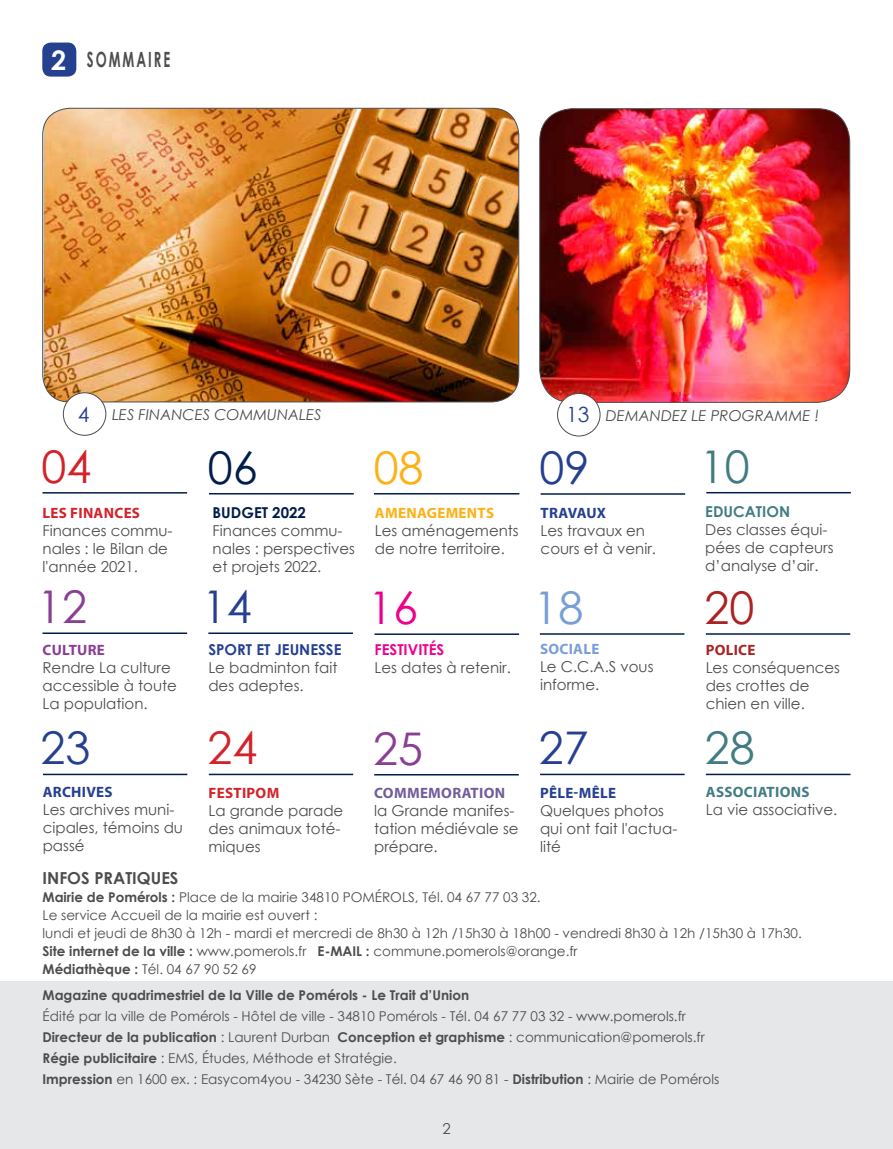
<style>
.page{position:relative;width:893px;height:1149px;background:#fff}
.page>*{position:absolute;margin:0;border:0;box-sizing:border-box;transform-origin:0 0}
.t1{font:45px "Century Gothic";color:#25408f}
.t2{font:45px "Century Gothic";color:#d2232a}
.t3{font:45px "Century Gothic";color:#427c83}
.t4{font:45px "Century Gothic";color:#8a3e94}
.t5{font:45px "Century Gothic";color:#ec008c}
.t6{font:45px "Century Gothic";color:#001d4b}
.t7{font:45px "Century Gothic";color:#789fd4}
.t8{font:45px "Century Gothic";color:#fcb116}
.t9{font:45px "Century Gothic";color:#ac2223}
.t10{font:700 21px "Century Gothic";letter-spacing:.15em;color:#4d4d4f;scale:.63 1}
.t11{font:21px "Century Gothic";color:#25408f}
.t12{font:700 16.5px "Century Gothic";color:#4d4d4f}
.t13{font:15px/18px "Century Gothic";color:#4d4d4f}
.t14{font:italic 15px "Century Gothic";color:#4d4d4f}
.t15{font:700 15px "Myriad Pro";letter-spacing:.02em;color:#d2232a}
.t16{font:700 15px "Myriad Pro";letter-spacing:.02em;color:#25408f}
.t17{font:700 15px "Century Gothic";color:#25408f}
.t18{font:700 15px "Myriad Pro";letter-spacing:.02em;color:#705e9c}
.t19{font:700 15px "Myriad Pro";letter-spacing:.02em;color:#fcb116}
.t20{font:700 15px "Myriad Pro";letter-spacing:.02em;color:#427c83}
.t21{font:700 15px "Century Gothic";color:#ec008c}
.t22{font:700 15px "Century Gothic";color:#001d4b}
.t23{font:700 15px "Century Gothic";color:#427c83}
.t24{font:700 15px "Myriad Pro";letter-spacing:.02em;color:#8a3e94}
.t25{font:700 15px "Myriad Pro";letter-spacing:.02em;color:#789fd4}
.t26{font:700 15px "Myriad Pro";color:#25408f}
.t27{font:700 15px "Myriad Pro";letter-spacing:.02em;color:#ac2223}
.t28{font:13.5px/21px "Century Gothic";color:#4d4d4f}
.t29{font:700 13.5px "Century Gothic";color:#4d4d4f}
.s1{font-size:27px;color:#fff}
.s2{font-weight:700}
</style>
<div class="page">
<img style="left:540px;top:109px;width:310px;height:293px">
<div style="left:539px;top:108px;width:311px;height:294px;border:1px solid #4d4d4f;border-radius:33px"></div>
<img style="left:44px;top:108px;width:475px;height:294px">
<div style="left:0;top:980px;width:893px;height:168px;background:#e6e7e8"></div>
<hr style="left:43px;top:492px;width:144px;height:1px;background:#001d4b">
<hr style="left:706px;top:492px;width:145px;height:1px;background:#001d4b">
<hr style="left:374px;top:773px;width:145px;height:2px;background:#001d4b">
<hr style="left:43px;top:632px;width:144px;height:1px;background:#001d4b">
<hr style="left:208px;top:632px;width:145px;height:1px;background:#001d4b">
<hr style="left:375px;top:633px;width:144px;height:1px;background:#001d4b">
<hr style="left:209px;top:493px;width:145px;height:1px;background:#001d4b">
<hr style="left:540px;top:633px;width:144px;height:1px;background:#001d4b">
<hr style="left:209px;top:773px;width:144px;height:2px;background:#001d4b">
<hr style="left:43px;top:773px;width:144px;height:2px;background:#001d4b">
<hr style="left:374px;top:493px;width:145px;height:1px;background:#001d4b">
<hr style="left:706px;top:633px;width:144px;height:1px;background:#001d4b">
<hr style="left:540px;top:773px;width:145px;height:2px;background:#001d4b">
<hr style="left:541px;top:493px;width:144px;height:1px;background:#001d4b">
<hr style="left:706px;top:773px;width:144px;height:2px;background:#001d4b">
<div style="left:63px;top:392px;width:43px;height:43px;background:#fff;border-radius:50%"></div>
<div style="left:63px;top:392px;width:43px;height:43px;border:1px solid #4d4d4f;border-radius:50%"></div>
<div style="left:558px;top:393px;width:42px;height:43px;background:#fff;border-radius:50%"></div>
<div style="left:557px;top:393px;width:43px;height:43px;border:1px solid #4d4d4f;border-radius:50%"></div>
<div style="left:42px;top:43px;width:34px;height:34px;background:#25408f;border-radius:9px"></div>
<h2 class="t10" style="left:51px;top:44px;width:190px"><span class="s1">2</span> somm aire</h2>
<h2 class="t11" style="left:78px;top:399px;width:13px">4</h2>
<h2 class="t11" style="left:566px;top:400px;width:25px">13</h2>
<p class="t14" style="left:112px;top:404px;width:211px">LES FINANCES COMMUNALES</p>
<p class="t14" style="left:606px;top:405px;width:23px">DEMAN</p>
<p class="t14" style="left:661px;top:405px;width:116px">DEZ LE PROGRAMME</p>
<p class="t14" style="left:815px;top:405px;width:6px">!</p>
<h1 class="t2" style="left:41px;top:435px;width:51px">04</h1>
<h1 class="t3" style="left:700px;top:435px;width:51px">10</h1>
<h1 class="t8" style="left:374px;top:436px;width:51px">08</h1>
<h1 class="t6" style="left:208px;top:436px;width:51px">06</h1>
<h1 class="t1" style="left:540px;top:436px;width:51px">09</h1>
<p class="t15" style="left:43px;top:503px;width:99px">LES FINANCES</p>
<p class="t13" style="left:43px;top:521px;width:132px">Finances commu&shy;nales : le Bilan de l'année 2021.</p>
<p class="t22" style="left:213px;top:501px;width:95px">Budget 2022</p>
<p class="t13" style="left:213px;top:521px;width:144px">Finances commu&shy;nales : perspectives et projets 2022.</p>
<p class="t19" style="left:375px;top:502px;width:121px">AMENAGEMENTS</p>
<p class="t13" style="left:375px;top:521px;width:145px">Les aménagements de notre territoire.</p>
<h1 class="t4" style="left:37px;top:575px;width:51px">12</h1>
<h1 class="t1" style="left:202px;top:575px;width:51px">14</h1>
<h1 class="t5" style="left:368px;top:576px;width:51px">16</h1>
<p class="t24" style="left:43px;top:640px;width:64px">CULTURE</p>
<p class="t13" style="left:43px;top:658px;width:136px">Rendre La culture accessible à toute<br>La population.</p>
<p class="t17" style="left:208px;top:637px;width:135px">Sport et jeunesse</p>
<p class="t13" style="left:208px;top:657px;width:131px">Le badminton fait des adeptes.</p>
<h1 class="t1" style="left:41px;top:716px;width:51px">23</h1>
<h1 class="t2" style="left:208px;top:716px;width:51px">24</h1>
<p class="t16" style="left:43px;top:782px;width:71px">ARCHIVES</p>
<p class="t13" style="left:43px;top:800px;width:142px">Les archives muni&shy;cipales, témoins du passé</p>
<p class="t15" style="left:209px;top:783px;width:72px">FESTIPOM</p>
<p class="t13" style="left:209px;top:801px;width:136px">La grande parade des animaux toté&shy;miques</p>
<p class="t21" style="left:374px;top:637px;width:71px">festivités</p>
<p class="t13" style="left:374px;top:657px;width:138px">Les dates à retenir.</p>
<h1 class="t4" style="left:373px;top:717px;width:51px">25</h1>
<p class="t18" style="left:374px;top:782px;width:132px">COMMEMORATION</p>
<p class="t13" style="left:374px;top:800px;width:146px">la Grande manifes&shy;tation médiévale se prépare.</p>
<p class="t26" style="left:541px;top:503px;width:67px">TRAVAUX</p>
<p class="t13" style="left:541px;top:521px;width:117px">Les travaux en cours et à venir.</p>
<h1 class="t7" style="left:533px;top:576px;width:51px">18</h1>
<p class="t25" style="left:540px;top:639px;width:61px">SOCIALE</p>
<p class="t13" style="left:540px;top:657px;width:115px">Le C.C.A.S vous informe.</p>
<p class="t23" style="left:705px;top:499px;width:86px">education</p>
<p class="t13" style="left:705px;top:519px;width:130px">Des classes équi&shy;pées de capteurs d’analyse d’air.</p>
<h1 class="t9" style="left:705px;top:576px;width:51px">20</h1>
<p class="t27" style="left:706px;top:640px;width:51px">POLICE</p>
<p class="t13" style="left:706px;top:658px;width:136px">Les conséquences des crottes de chien en ville.</p>
<h1 class="t1" style="left:539px;top:716px;width:51px">27</h1>
<h1 class="t3" style="left:705px;top:716px;width:51px">28</h1>
<p class="t16" style="left:540px;top:783px;width:78px">PÊLE-MÊLE</p>
<p class="t13" style="left:540px;top:801px;width:139px">Quelques photos qui ont fait l'actua&shy;lité</p>
<p class="t20" style="left:706px;top:781px;width:105px">ASSOCIATIONS</p>
<p class="t13" style="left:706px;top:799px;width:133px">La vie associative.</p>
<p class="t12" style="left:43px;top:865px;width:11px">INFOS</p>
<p class="t12" style="left:94px;top:865px;width:10px">PRATI</p>
<p class="t12" style="left:137px;top:865px;width:24px">QUES</p>
<p class="t28" style="left:43px;top:887px;width:761px;line-height:18px"><span class="s2">Mairie de Pomérols :</span> Place de la mairie 34810 POMÉROLS, Tél. 04 67 77 03 32.<br>Le service Accueil de la mairie est ouvert :<br>lundi et jeudi de 8h30 à 12h - mardi et mercredi de 8h30 à 12h /15h30 à 18h00 - vendredi 8h30 à 12h /15h30 à 17h30.<br><span class="s2">Site internet de la ville :</span> www.pomerols.fr <span class="s2">E-MAIL</span></p>
<p class="t28" style="left:366px;top:940px;width:213px"><span class="s2">:</span> commune.pomerols@orange.fr</p>
<p class="t28" style="left:43px;top:958px;width:216px"><span class="s2">Médiathèque :</span> Tél. 04 67 90 52 69</p>
<p class="t29" style="left:43px;top:984px;width:428px">Magazine quadrimestriel de la Ville de Pomérols - Le Trait d’Union</p>
<p class="t28" style="left:43px;top:1005px;width:678px">Édité par la ville de Pomérols - Hôtel de ville - 34810 Pomérols - Tél. 04 67 77 03 32 - www.pomerols.fr <span class="s2">Directeur de la publication</span> : Laurent Durban <span class="s2">Conception et graphisme</span> : communication@pomerols.fr <span class="s2">Régie publicitaire</span> : EMS, Études, Méthode et Stratégie.<br><span class="s2">Impression</span> en 1600 ex. : Easycom4you - 34230 Sète - Tél. 04 67 46 90 81 - <span class="s2">Distribution</span> : Mairie de Pomérols</p>
<p class="t13" style="left:442px;top:1118px;width:10px">2</p>
</div>
